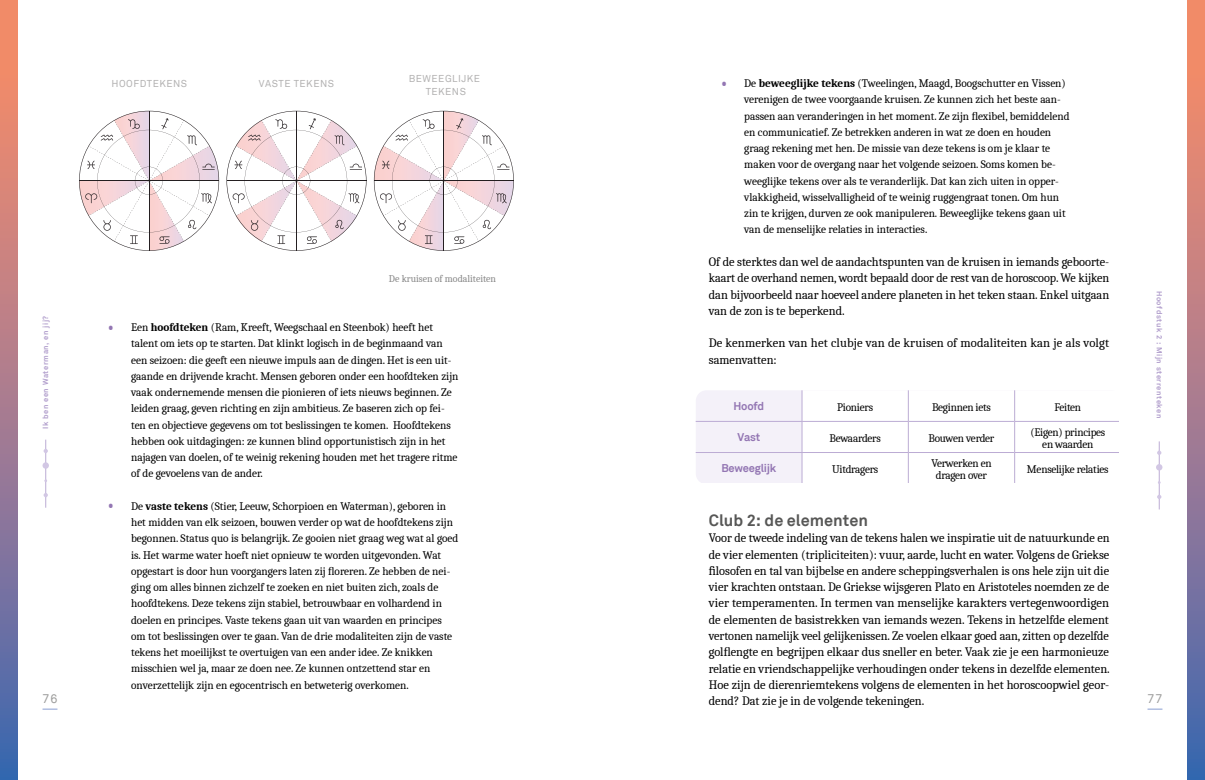
<style>
.page{position:relative;width:1205px;height:780px;background:#fff}
.page>*{position:absolute;margin:0;border:0;box-sizing:border-box;transform-origin:0 0}
.t1{font:700 16.25px "Akkurat";color:#575756}
.t2{font:12.5px/16.2px "Caladea";color:#000;text-align:justify}
.t3{font:12.5px "Akkurat";color:#9d9d9c}
.t4{font:11.25px/16.2px "Caladea";color:#000}
.t5{font:11.25px/12.5px "Caladea";letter-spacing:-.02em;color:#000;text-align:center}
.t6{font:700 11.25px "Akkurat";letter-spacing:-.02em;color:#9376b3}
.t7{font:10px/12.5px "Akkurat";letter-spacing:.05em;color:#b3b2b2;text-align:center}
.t8{font:10px "Caladea";color:#878787}
.t9{font:700 7.5px "Akkurat";letter-spacing:.075em;color:#b19ecc}
.s1{font-size:21.25px;color:#9376b3}
.s2{font-weight:700}
</style>
<div class="page">
<svg style="left:43px;top:708px;width:14px;height:1px"></svg>
<svg style="left:1147px;top:708px;width:15px;height:1px"></svg>
<svg style="left:1187px;top:0;width:18px;height:780px;background:#a57b8c"></svg>
<svg style="left:0;top:0;width:18px;height:780px;background:#a57b8c"></svg>
<hr style="left:1159px;top:441px;width:1px;height:68px;background:#bcacd4">
<svg style="left:1157px;top:450px;width:4px;height:5px"></svg>
<svg style="left:1156px;top:464px;width:6px;height:6px"></svg>
<svg style="left:1157px;top:494px;width:4px;height:5px"></svg>
<hr style="left:45px;top:439px;width:1px;height:68px;background:#bcacd4">
<svg style="left:44px;top:449px;width:4px;height:4px"></svg>
<svg style="left:43px;top:462px;width:6px;height:6px"></svg>
<svg style="left:44px;top:493px;width:4px;height:4px"></svg>
<svg style="left:226px;top:111px;width:140px;height:140px"></svg>
<svg style="left:374px;top:111px;width:140px;height:140px"></svg>
<svg style="left:79px;top:111px;width:140px;height:140px"></svg>
<div style="left:696px;top:390px;width:425px;height:94px;background:#f4f1f9;border-radius:11px"></div>
<div style="left:803px;top:390px;width:316px;height:93px;background:#fff"></div>
<hr style="left:802px;top:390px;width:1px;height:31px;background:#bcacd4">
<hr style="left:908px;top:390px;width:1px;height:31px;background:#bcacd4">
<hr style="left:1014px;top:390px;width:1px;height:31px;background:#bcacd4">
<hr style="left:696px;top:421px;width:106px;height:1px;background:#bcacd4">
<hr style="left:802px;top:421px;width:106px;height:1px;background:#bcacd4">
<hr style="left:802px;top:421px;width:1px;height:31px;background:#bcacd4">
<hr style="left:908px;top:421px;width:106px;height:1px;background:#bcacd4">
<hr style="left:908px;top:421px;width:1px;height:31px;background:#bcacd4">
<hr style="left:1014px;top:421px;width:107px;height:1px;background:#bcacd4">
<hr style="left:1014px;top:421px;width:1px;height:31px;background:#bcacd4">
<hr style="left:696px;top:452px;width:106px;height:1px;background:#bcacd4">
<hr style="left:802px;top:452px;width:106px;height:1px;background:#bcacd4">
<hr style="left:802px;top:453px;width:1px;height:30px;background:#bcacd4">
<hr style="left:908px;top:452px;width:106px;height:1px;background:#bcacd4">
<hr style="left:908px;top:453px;width:1px;height:30px;background:#bcacd4">
<hr style="left:1014px;top:452px;width:107px;height:1px;background:#bcacd4">
<hr style="left:1014px;top:453px;width:1px;height:30px;background:#bcacd4">
<div style="left:699px;top:483px;width:424px;height:7px;background:#fff"></div>
<div style="left:1119px;top:393px;width:18px;height:96px;background:#fff"></div>
<p class="t7" style="left:112px;top:77px;width:77px">HOOFDTEKENS</p>
<p class="t7" style="left:259px;top:77px;width:77px">VASTE TEKENS</p>
<p class="t7" style="left:409px;top:73px;width:73px">BEWEEGLIJKE<br>TEKENS</p>
<p class="t4" style="left:744px;top:75px;width:327px;text-indent:-25px"><span class="s1">•</span> De <span class="s2">beweeglijke tekens</span> (Tweelingen, Maagd, Boogschutter en Vissen) verenigen de twee voorgaande kruisen. Ze kunnen zich het beste aan&shy;passen aan veranderingen in het moment. Ze zijn flexibel, bemiddelend en communicatief. Ze betrekken anderen in wat ze doen en houden graag rekening met hen. De missie van deze tekens is om je klaar te maken voor de overgang naar het volgende seizoen. Soms komen be&shy;weeglijke tekens over als te veranderlijk. Dat kan zich uiten in opper&shy;vlakkigheid, wisselvalligheid of te weinig ruggengraat tonen. Om hun zin te krijgen, durven ze ook manipuleren. Beweeglijke tekens gaan uit van de menselijke relaties in interacties.</p>
<p class="t2" style="left:709px;top:253px;width:402px">Of de sterktes dan wel de aandachtspunten van de kruisen in iemands geboorte&shy;kaart de overhand nemen, wordt bepaald door de rest van de horoscoop. We kijken dan bijvoorbeeld naar hoeveel andere planeten in het teken staan. Enkel uitgaan van de zon is te beperkend.</p>
<p class="t2" style="left:709px;top:335px;width:402px">De kenmerken van het clubje van de kruisen of modaliteiten kan je als volgt samenvatten:</p>
<p class="t8" style="left:389px;top:273px;width:109px">De kruisen of modaliteiten</p>
<p class="t9" style="left:1164px;top:290px;width:129px;rotate:90deg">Hoofdstuk 2 : Mijn sterrenteken</p>
<p class="t9" style="left:41px;top:429px;width:114px;rotate:-90deg">Ik ben een Waterman, en jij?</p>
<p class="t4" style="left:131px;top:319px;width:329px;text-indent:-25px"><span class="s1">•</span> Een <span class="s2">hoofdteken</span> (Ram, Kreeft, Weegschaal en Steenbok) heeft het talent om iets op te starten. Dat klinkt logisch in de beginmaand van een seizoen: die geeft een nieuwe impuls aan de dingen. Het is een uit&shy;gaande en drijvende kracht. Mensen geboren onder een hoofdteken zijn vaak ondernemende mensen die pionieren of iets nieuws beginnen. Ze leiden graag, geven richting en zijn ambitieus. Ze baseren zich op fei&shy;ten en objectieve gegevens om tot beslissingen te komen. Hoofdtekens hebben ook uitdagingen: ze kunnen blind opportunistisch zijn in het najagen van doelen, of te weinig rekening houden met het tragere ritme of de gevoelens van de ander.</p>
<p class="t4" style="left:131px;top:497px;width:329px;text-indent:-25px"><span class="s1">•</span> De <span class="s2">vaste tekens</span> (Stier, Leeuw, Schorpioen en Waterman), geboren in het midden van elk seizoen, bouwen verder op wat de hoofdtekens zijn begonnen. Status quo is belangrijk. Ze gooien niet graag weg wat al goed is. Het warme water hoeft niet opnieuw te worden uitgevonden. Wat opgestart is door hun voorgangers laten zij floreren. Ze hebben de nei&shy;ging om alles binnen zichzelf te zoeken en niet buiten zich, zoals de hoofdtekens. Deze tekens zijn stabiel, betrouwbaar en volhardend in doelen en principes. Vaste tekens gaan uit van waarden en principes om tot beslissingen over te gaan. Van de drie modaliteiten zijn de vaste tekens het moeilijkst te overtuigen van een ander idee. Ze knikken misschien wel ja, maar ze doen nee. Ze kunnen ontzettend star en onverzettelijk zijn en egocentrisch en betweterig overkomen.</p>
<p class="t6" style="left:733px;top:399px;width:32px">Hoofd</p>
<p class="t5" style="left:837px;top:400px;width:37px">Pioniers</p>
<p class="t5" style="left:932px;top:400px;width:60px">Beginnen iets</p>
<p class="t4" style="left:1054px;top:399px;width:28px">Feiten</p>
<p class="t6" style="left:737px;top:430px;width:24px">Vast</p>
<p class="t5" style="left:829px;top:431px;width:53px">Bewaarders</p>
<p class="t5" style="left:928px;top:431px;width:67px">Bouwen verder</p>
<p class="t5" style="left:1030px;top:425px;width:76px">(Eigen) principes en waarden</p>
<p class="t6" style="left:721px;top:461px;width:56px">Beweeglijk</p>
<p class="t5" style="left:832px;top:463px;width:48px">Uitdragers</p>
<p class="t5" style="left:931px;top:456px;width:62px">Verwerken en dragen over</p>
<p class="t5" style="left:1027px;top:463px;width:83px">Menselijke relaties</p>
<h1 class="t1" style="left:709px;top:510px;width:161px">Club 2: de elementen</h1>
<p class="t2" style="left:709px;top:530px;width:402px">Voor de tweede indeling van de tekens halen we inspiratie uit de natuurkunde en de vier elementen (tripliciteiten): vuur, aarde, lucht en water. Volgens de Griekse filosofen en tal van bijbelse en andere scheppingsverhalen is ons hele zijn uit die vier krachten ontstaan. De Griekse wijsgeren Plato en Aristoteles noemden ze de vier temperamenten. In termen van menselijke karakters vertegenwoordigen de elementen de basistrekken van iemands wezen. Tekens in hetzelfde element vertonen namelijk veel gelijkenissen. Ze voelen elkaar goed aan, zitten op dezelfde golflengte en begrijpen elkaar dus sneller en beter. Vaak zie je een harmonieuze relatie en vriendschappelijke verhoudingen onder tekens in dezelfde elementen.<br>Hoe zijn de dierenriemtekens volgens de elementen in het horoscoopwiel geor&shy;dend? Dat zie je in de volgende tekeningen.</p>
<p class="t3" style="left:43px;top:691px;width:16px">76</p>
<p class="t3" style="left:1147px;top:691px;width:16px">77</p>
</div>
